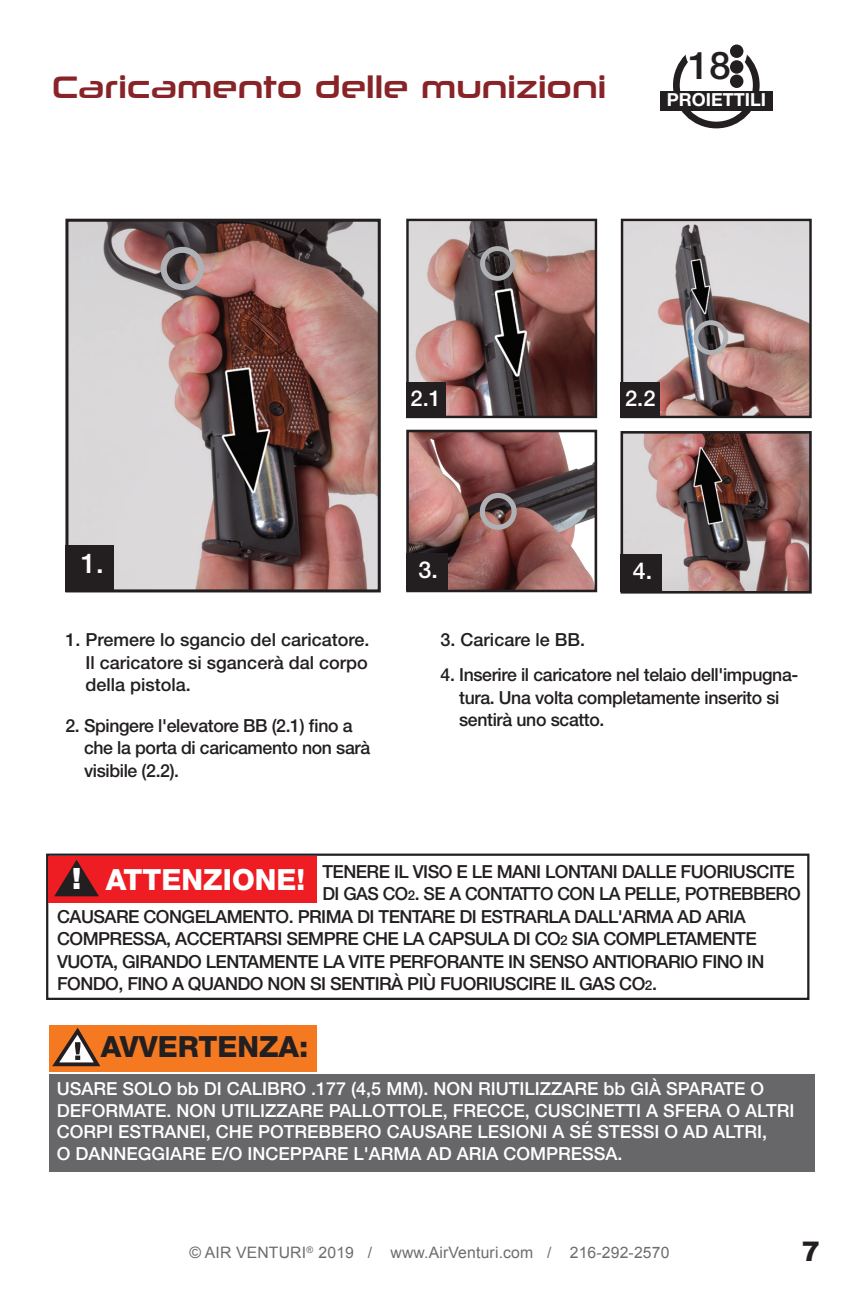
<style>
.page{position:relative;width:859px;height:1296px;background:#fff}
.page>*{position:absolute;margin:0;border:0;box-sizing:border-box;transform-origin:0 0}
.t1{font:500 38.25px "Helvetica Neue LT Std";color:#231f20}
.t2{font:31.5px "Neuropolitical Rg";color:#882428}
.t3{font:800 29.25px "Helvetica Neue LT Std";color:#fff}
.t4{font:800 29.25px "Helvetica Neue LT Std";color:#231f20}
.t5{font:900 29.25px "Arial";color:#fff}
.t6{font:500 27.22px "Helvetica Neue LT Std";color:#fff}
.t7{font:900 27px "Arial";color:#231f20}
.t8{font:500 23.4px "Helvetica Neue LT Std";color:#fff}
.t9{font:500 21.82px "Helvetica Neue LT Std";color:#fff}
.t10{font:500 18px/22.5px "Helvetica Neue LT Std";letter-spacing:-.03em;color:#231f20}
.t11{font:500 18px/21.6px "Helvetica Neue LT Std";color:#fff}
.t12{font:500 18px "Helvetica Neue LT Std";color:#231f20}
.t13{font:700 18px "Helvetica Neue LT Std";color:#fff}
.t14{font:15.75px "Arial";letter-spacing:.01em;color:#6c6d70}
.s1{font-size:13.5px}
</style>
<div class="page">
<img style="left:69px;top:223px;width:308px;height:365px">
<div style="left:65px;top:219px;width:316px;height:373px;border:3px solid #231f20"></div>
<div style="left:65px;top:546px;width:49px;height:46px;background:#231f20"></div>
<div style="left:46px;top:854px;width:763px;height:146px;border:2px solid #231f20"></div>
<div style="left:48px;top:856px;width:268px;height:46px;background:#ee1d23"></div>
<svg style="left:54px;top:860px;width:45px;height:36px"></svg>
<img style="left:410px;top:434px;width:183px;height:154px">
<div style="left:406px;top:430px;width:191px;height:162px;border:3px solid #231f20"></div>
<div style="left:406px;top:553px;width:42px;height:38px;background:#231f20"></div>
<div style="left:673px;top:42px;width:86px;height:86px;border:7px solid #231f20;border-radius:50%"></div>
<div style="left:660px;top:91px;width:112px;height:19px;background:#231f20"></div>
<div style="left:685px;top:31px;width:62px;height:45px;background:#fff;border-radius:50%"></div>
<div style="left:730px;top:75px;width:13px;height:13px;background:#231f20;border-radius:50%"></div>
<div style="left:730px;top:60px;width:13px;height:14px;background:#231f20;border-radius:50%"></div>
<div style="left:730px;top:45px;width:13px;height:13px;background:#231f20;border-radius:50%"></div>
<div style="left:49px;top:1074px;width:765px;height:97px;background:#67676a"></div>
<div style="left:49px;top:1025px;width:267px;height:47px;background:#f47921"></div>
<svg style="left:52px;top:1027px;width:49px;height:40px"></svg>
<div style="left:161px;top:247px;width:43px;height:43px;border:6px solid #b0b1b5;border-radius:50%"></div>
<div style="left:480px;top:493px;width:37px;height:37px;border:5px solid #b0b1b5;border-radius:50%"></div>
<img style="left:409px;top:222px;width:185px;height:193px">
<div style="left:406px;top:219px;width:191px;height:199px;border:2px solid #231f20"></div>
<div style="left:406px;top:383px;width:39px;height:35px;background:#231f20"></div>
<img style="left:624px;top:435px;width:183px;height:155px">
<div style="left:620px;top:431px;width:191px;height:163px;border:3px solid #231f20"></div>
<div style="left:620px;top:554px;width:42px;height:38px;background:#231f20"></div>
<img style="left:624px;top:222px;width:184px;height:193px">
<div style="left:621px;top:219px;width:190px;height:199px;border:2px solid #231f20"></div>
<div style="left:621px;top:383px;width:39px;height:35px;background:#231f20"></div>
<div style="left:480px;top:246px;width:35px;height:35px;border:5px solid #b0b1b5;border-radius:50%"></div>
<div style="left:693px;top:320px;width:35px;height:35px;border:5px solid #b0b1b5;border-radius:50%"></div>
<p class="t2" style="left:52px;top:67px;width:555px">Caricamento delle munizioni</p>
<p class="t1" style="left:688px;top:42px;width:44px">18</p>
<p class="t13" style="left:666px;top:89px;width:101px">PROIETTILI</p>
<p class="t6" style="left:81px;top:547px;width:24px">1.</p>
<p class="t9" style="left:410px;top:385px;width:32px">2.1</p>
<p class="t8" style="left:418px;top:556px;width:21px">3.</p>
<p class="t9" style="left:625px;top:385px;width:32px">2.2</p>
<p class="t8" style="left:633px;top:557px;width:21px">4.</p>
<p class="t10" style="left:85px;top:628px;width:285px;text-align:justify;text-indent:-20px">1. Premere lo sgancio del caricatore.<br>Il caricatore si sgancerà dal corpo della pistola.</p>
<p class="t10" style="left:84px;top:714px;width:288px;text-indent:-19px">2. Spingere l'elevatore BB (2.1) fino a che la porta di caricamento non sarà visibile (2.2).</p>
<p class="t12" style="left:440px;top:629px;width:146px">3. Caricare le BB.</p>
<p class="t10" style="left:459px;top:664px;width:341px;text-indent:-19px">4. Inserire il caricatore nel telaio dell'impugna&shy;tura. Una volta completamente inserito si sentirà uno scatto.</p>
<p class="t10" style="left:322px;top:860px;width:474px">TENERE IL VISO E LE MANI LONTANI DALLE FUORIUSCITE</p>
<p class="t10" style="left:322px;top:882px;width:480px">DI GAS CO<span class="s1">2</span>. SE A CONTATTO CON LA PELLE, POTREBBERO</p>
<p class="t10" style="left:57px;top:905px;width:690px">CAUSARE CONGELAMENTO. PRIMA DI TENTARE DI ESTRARLA DALL'ARMA AD ARIA</p>
<p class="t10" style="left:57px;top:927px;width:701px">COMPRESSA, ACCERTARSI SEMPRE CHE LA CAPSULA DI CO<span class="s1">2</span> SIA COMPLETAMENTE</p>
<p class="t10" style="left:57px;top:950px;width:708px">VUOTA, GIRANDO LENTAMENTE LA VITE PERFORANTE IN SENSO ANTIORARIO FINO IN</p>
<p class="t10" style="left:57px;top:972px;width:601px">FONDO, FINO A QUANDO NON SI SENTIRÀ PIÙ FUORIUSCIRE IL GAS CO<span class="s1">2</span>.</p>
<p class="t5" style="left:72px;top:858px;width:11px">!</p>
<p class="t3" style="left:106px;top:862px;width:201px">ATTENZIONE!</p>
<p class="t4" style="left:101px;top:1030px;width:209px">AVVERTENZA:</p>
<p class="t11" style="left:57px;top:1078px;width:739px">USARE SOLO bb DI CALIBRO .177 (4,5 MM). NON RIUTILIZZARE bb GIÀ SPARATE O DEFORMATE. NON UTILIZZARE PALLOTTOLE, FRECCE, CUSCINETTI A SFERA O ALTRI CORPI ESTRANEI, CHE POTREBBERO CAUSARE LESIONI A SÉ STESSI O AD ALTRI,<br>O DANNEGGIARE E/O INCEPPARE L'ARMA AD ARIA COMPRESSA.</p>
<p class="t14" style="left:189px;top:1242px;width:481px">© AIR VENTURI<sup>®</sup> 2019 / www.AirVenturi.com / 216-292-2570</p>
<p class="t7" style="left:802px;top:1232px;width:20px">7</p>
</div>
